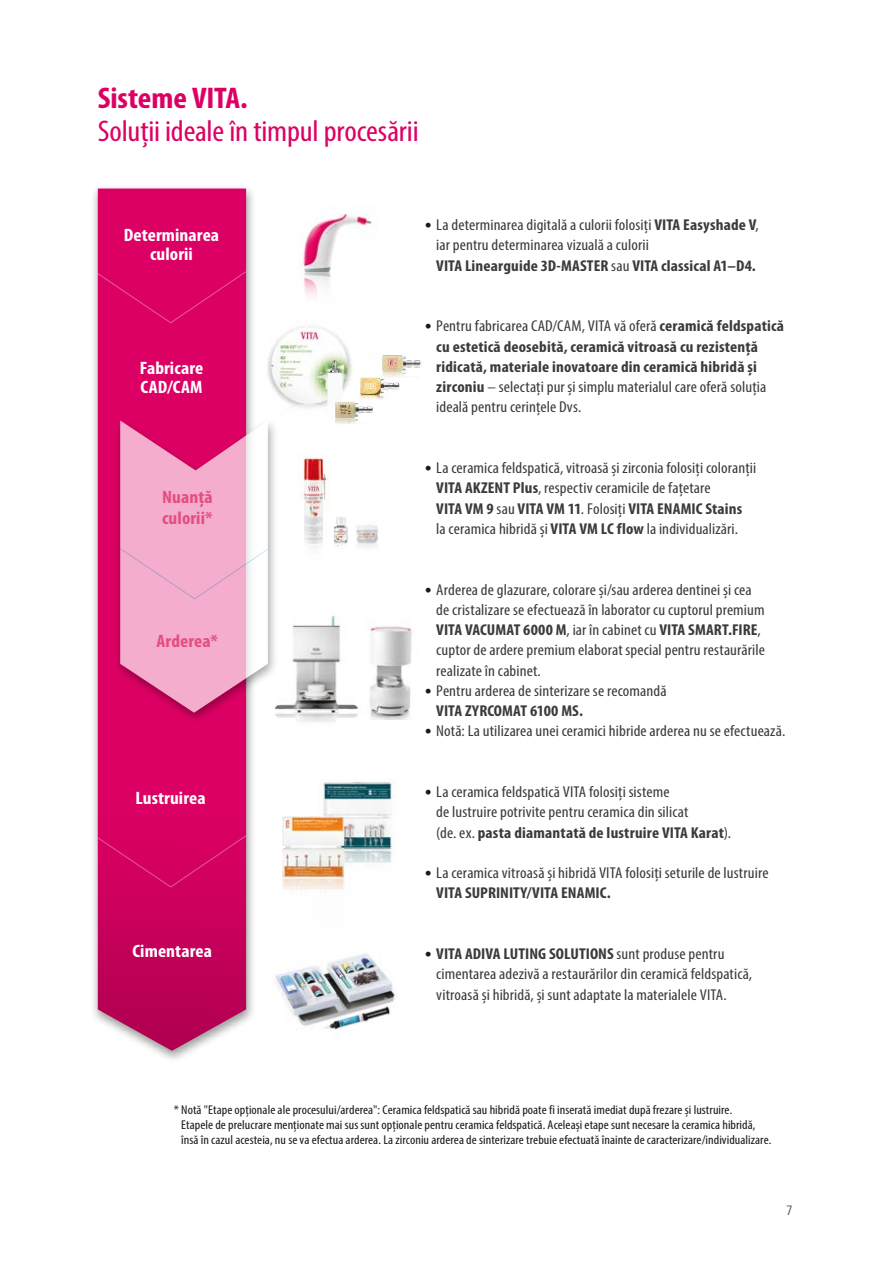
<style>
.page{position:relative;width:893px;height:1263px;background:#fff}
.page>*{position:absolute;margin:0;border:0;box-sizing:border-box;transform-origin:0 0}
.t1{font:condensed 30px "Myriad Pro";letter-spacing:-.005em;color:#dd0064;scale:1.08 1}
.t2{font:700 condensed 30px "Myriad Pro";letter-spacing:-.005em;color:#dd0064;scale:1.08 1}
.t3{font:700 condensed 18px/18.8px "Myriad Pro";letter-spacing:.005em;color:#fff;text-align:center;scale:1.08 1}
.t4{font:700 condensed 18px/21px "Myriad Pro";letter-spacing:.005em;color:#e34e80;scale:1.08 1}
.t5{font:condensed 15.75px/20.2px "Myriad Pro";letter-spacing:.005em;color:#3b3b3a;scale:1.08 1}
.t6{font:700 condensed 15.75px/20.2px "Myriad Pro";letter-spacing:.01em;color:#3b3b3a;scale:1.08 1}
.t7{font:300 condensed 13.5px "Univers";color:#3b3b3a}
.t8{font:condensed 12.75px/15px "Myriad Pro";letter-spacing:.005em;color:#1a1a1a;scale:1.08 1}
.s1{font-family:"Univers";font-weight:700;font-size:13.5px;color:#1a1a1a}
.s2{font-weight:700}
.s3{font-family:"Univers";font-size:13.5px;color:#1a1a1a}
.s4{font-weight:400}
</style>
<div class="page">
<img style="left:299px;top:207px;width:73px;height:90px">
<img style="left:301px;top:454px;width:28px;height:94px">
<img style="left:356px;top:525px;width:22px;height:24px">
<img style="left:333px;top:516px;width:15px;height:31px">
<img style="left:279px;top:615px;width:79px;height:95px">
<img style="left:279px;top:710px;width:79px;height:12px">
<img style="left:321px;top:779px;width:75px;height:69px">
<img style="left:345px;top:848px;width:47px;height:15px">
<img style="left:282px;top:816px;width:63px;height:74px">
<img style="left:267px;top:325px;width:85px;height:72px">
<img style="left:280px;top:397px;width:48px;height:12px">
<img style="left:275px;top:953px;width:122px;height:78px">
<div style="left:90px;top:184px;width:166px;height:879px;background:#000;opacity:.4"></div>
<svg style="left:98px;top:189px;width:148px;height:862px;background:#d50a66"></svg>
<div style="left:98px;top:270px;width:148px;height:54px;background:#dd0064"></div>
<div style="left:98px;top:834px;width:148px;height:54px;background:#d50061"></div>
<div style="left:113px;top:416px;width:166px;height:309px;background:#000;opacity:.51"></div>
<svg style="left:120px;top:420px;width:148px;height:293px;background:#ef9dc2"></svg>
<img style="left:370px;top:626px;width:42px;height:94px">
<img style="left:327px;top:361px;width:7px;height:14px">
<img style="left:382px;top:355px;width:39px;height:32px">
<img style="left:360px;top:375px;width:39px;height:25px">
<img style="left:335px;top:402px;width:38px;height:22px">
<h1 class="t2" style="left:98px;top:81px;width:140px">Sisteme VITA.</h1>
<h1 class="t1" style="left:98px;top:112px;width:299px">Soluții ideale în timpul procesării</h1>
<p class="t3" style="left:124px;top:226px;width:90px">Determinarea culorii</p>
<p class="t5" style="left:436px;top:215px;width:300px;text-indent:-11px"><span class="s1">•</span> La determinarea digitală a culorii folosiți <span class="s2">VITA Easyshade V</span>, iar pentru determinarea vizuală a culorii<br><span class="s2">VITA Linearguide 3D-MASTER</span> sau <span class="s2">VITA classical A1–D4.</span></p>
<p class="t3" style="left:140px;top:359px;width:60px;text-align:left">Fabricare<br>CAD/CAM</p>
<p class="t4" style="left:162px;top:487px;width:48px">Nuanță culorii*</p>
<p class="t4" style="left:157px;top:631px;width:58px">Arderea*</p>
<p class="t6" style="left:436px;top:316px;width:323px;text-indent:-11px"><span class="s3">•</span> <span class="s4">Pentru fabricarea CAD/CAM, VITA vă oferă</span> ceramică feldspatică cu estetică deosebită, ceramică vitroasă cu rezistență ridicată, materiale inovatoare din ceramică hibridă și zirconiu <span class="s4">– selectați pur și simplu materialul care oferă soluția ideală pentru cerințele Dvs.</span></p>
<p class="t5" style="left:436px;top:458px;width:298px;text-indent:-11px"><span class="s1">•</span> La ceramica feldspatică, vitroasă și zirconia folosiți coloranții <span class="s2">VITA AKZENT Plus</span>, respectiv ceramicile de fațetare<br><span class="s2">VITA VM 9</span> sau <span class="s2">VITA VM 11</span>. Folosiți <span class="s2">VITA ENAMIC Stains<br></span>la ceramica hibridă și <span class="s2">VITA VM LC flow</span> la individualizări.</p>
<p class="t5" style="left:436px;top:579px;width:306px;text-indent:-11px"><span class="s1">•</span> Arderea de glazurare, colorare și/sau arderea dentinei și cea de cristalizare se efectuează în laborator cu cuptorul premium <span class="s2">VITA VACUMAT 6000 M</span>, iar în cabinet cu <span class="s2">VITA SMART.FIRE</span>, cuptor de ardere premium elaborat special pentru restaurările realizate în cabinet.</p>
<p class="t5" style="left:436px;top:680px;width:215px;text-indent:-11px"><span class="s1">•</span> Pentru arderea de sinterizare se recomandă<br><span class="s2">VITA ZYRCOMAT 6100 MS.</span></p>
<p class="t5" style="left:425px;top:721px;width:335px"><span class="s1">•</span> Notă: La utilizarea unei ceramici hibride arderea nu se efectuează.</p>
<p class="t3" style="left:135px;top:789px;width:66px">Lustruirea</p>
<p class="t5" style="left:436px;top:782px;width:274px;text-indent:-11px"><span class="s1">•</span> La ceramica feldspatică VITA folosiți sisteme<br>de lustruire potrivite pentru ceramica din silicat<br>(de. ex. <span class="s2">pasta diamantată de lustruire VITA Karat</span>).</p>
<p class="t5" style="left:436px;top:863px;width:309px;text-indent:-11px"><span class="s1">•</span> La ceramica vitroasă și hibridă VITA folosiți seturile de lustruire<br><span class="s2">VITA SUPRINITY/VITA ENAMIC.</span></p>
<p class="t3" style="left:132px;top:942px;width:75px">Cimentarea</p>
<p class="t5" style="left:436px;top:944px;width:294px;text-indent:-11px"><span class="s1">•</span> <span class="s2">VITA ADIVA LUTING SOLUTIONS</span> sunt produse pentru cimentarea adezivă a restaurărilor din ceramică feldspatică, vitroasă și hibridă, și sunt adaptate la materialele VITA.</p>
<p class="t8" style="left:181px;top:1102px;width:548px;text-indent:-7px">* Notă "Etape opționale ale procesului/arderea": Ceramica feldspatică sau hibridă poate fi inserată imediat după frezare și lustruire.<br>Etapele de prelucrare menționate mai sus sunt opționale pentru ceramica feldspatică. Aceleași etape sunt necesare la ceramica hibridă, însă în cazul acesteia, nu se va efectua arderea. La zirconiu arderea de sinterizare trebuie efectuată înainte de caracterizare/individualizare.</p>
<p class="t7" style="left:786px;top:1202px;width:7px">7</p>
</div>
